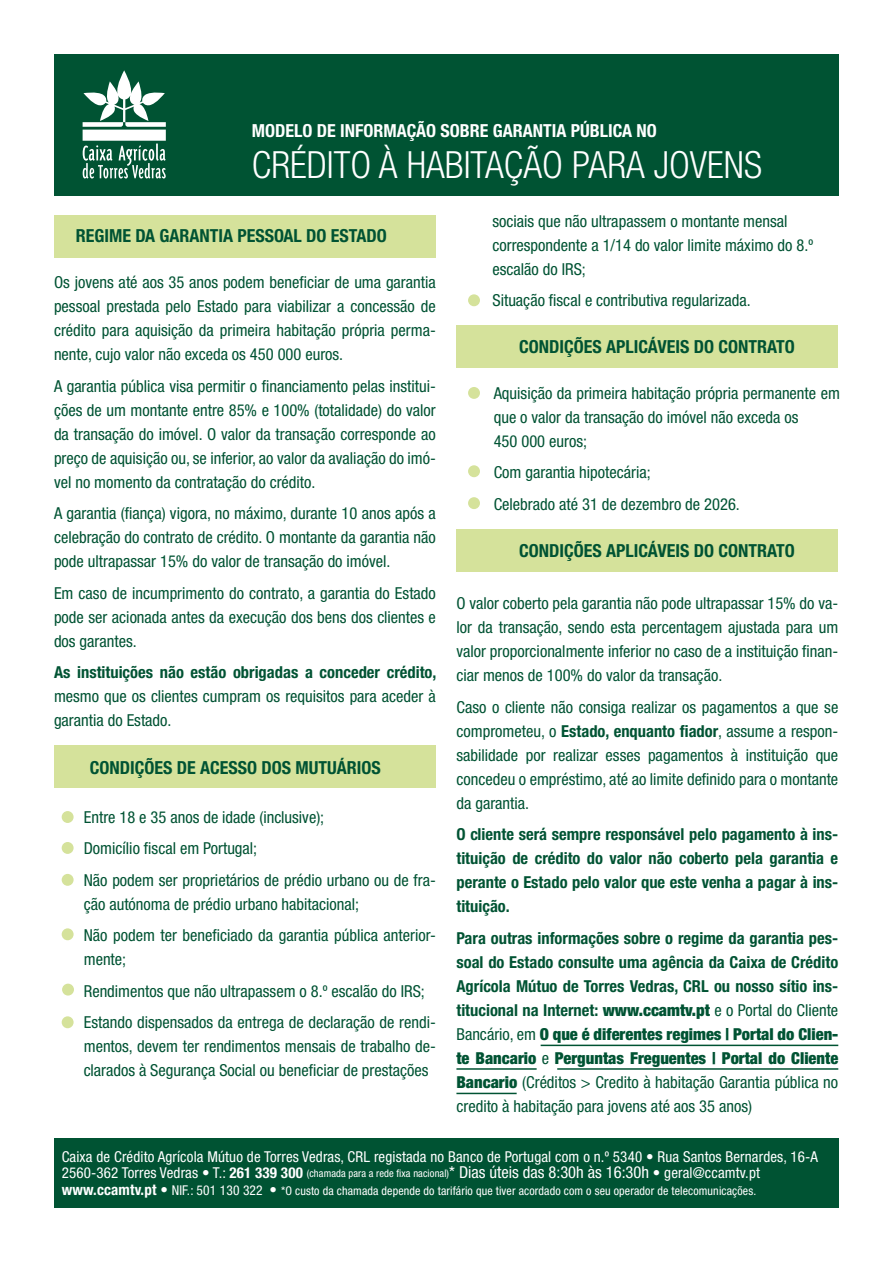
<style>
.page{position:relative;width:893px;height:1263px;background:#fff}
.page>*{position:absolute;margin:0;border:0;box-sizing:border-box;transform-origin:0 0}
.t1{font:300 condensed 37.5px "Helvetica Neue LT Std";color:#fff}
.t2{font:700 condensed 18px "Helvetica Neue LT Std";color:#005333}
.t3{font:700 condensed 18px "Helvetica Neue LT Std";color:#fff}
.t4{font:condensed 16.5px/24px "Helvetica Neue LT Std";color:#005333}
.t5{font:700 condensed 16.5px/24px "Helvetica Neue LT Std";color:#005333;text-align:justify}
.t6{font:condensed 15px/16.5px "Helvetica Neue LT Std";letter-spacing:.01em;color:#fff}
.t7{font:condensed 12px "Helvetica Neue LT Std";letter-spacing:.01em;color:#fff}
.s1{font-weight:700}
.s2{font-weight:900}
.s3{font-weight:400}
.s4{font-size:10.5px}
.s5{font-size:16.5px}
.s6{font-weight:700;font-size:15px}
.s7{font-size:13.5px}
</style>
<div class="page">
<div style="left:62px;top:811px;width:12px;height:12px;background:#d5e29b;border-radius:50%"></div>
<div style="left:62px;top:842px;width:12px;height:12px;background:#d5e29b;border-radius:50%"></div>
<div style="left:62px;top:874px;width:12px;height:12px;background:#d5e29b;border-radius:50%"></div>
<div style="left:62px;top:928px;width:12px;height:12px;background:#d5e29b;border-radius:50%"></div>
<div style="left:62px;top:984px;width:12px;height:11px;background:#d5e29b;border-radius:50%"></div>
<div style="left:62px;top:1016px;width:12px;height:12px;background:#d5e29b;border-radius:50%"></div>
<div style="left:468px;top:294px;width:12px;height:12px;background:#d5e29b;border-radius:50%"></div>
<div style="left:54px;top:54px;width:785px;height:142px;background:#005333"></div>
<div style="left:54px;top:1138px;width:785px;height:70px;background:#005333"></div>
<div style="left:54px;top:215px;width:382px;height:42px;background:#d5e29b"></div>
<div style="left:54px;top:745px;width:382px;height:43px;background:#d5e29b"></div>
<div style="left:456px;top:529px;width:382px;height:43px;background:#d5e29b"></div>
<div style="left:468px;top:387px;width:12px;height:12px;background:#d5e29b;border-radius:50%"></div>
<div style="left:468px;top:465px;width:12px;height:12px;background:#d5e29b;border-radius:50%"></div>
<div style="left:468px;top:497px;width:12px;height:12px;background:#d5e29b;border-radius:50%"></div>
<div style="left:456px;top:325px;width:382px;height:43px;background:#d5e29b"></div>
<svg style="left:83px;top:144px;width:83px;height:35px"></svg>
<div style="left:83px;top:130px;width:83px;height:11px;background:#fff"></div>
<svg style="left:83px;top:70px;width:83px;height:57px"></svg>
<hr style="left:541px;top:1044px;width:297px;height:2px;background:#005333">
<hr style="left:456px;top:1068px;width:81px;height:2px;background:#005333">
<hr style="left:456px;top:1093px;width:61px;height:1px;background:#005333">
<hr style="left:557px;top:1068px;width:281px;height:2px;background:#005333">
<p class="t3" style="left:252px;top:120px;width:406px">MODELO DE INFORMAÇÃO SOBRE GARANTIA PÚBLICA NO</p>
<h1 class="t1" style="left:252px;top:143px;width:512px">CRÉDITO À HABITAÇÃO PARA JOVENS</h1>
<p class="t2" style="left:76px;top:224px;width:313px">REGIME DA GARANTIA PESSOAL DO ESTADO</p>
<p class="t4" style="left:54px;top:270px;width:383px;text-align:justify">Os jovens até aos 35 anos podem beneficiar de uma garantia pessoal prestada pelo Estado para viabilizar a concessão de crédito para aquisição da primeira habitação própria perma&shy;nente, cujo valor não exceda os 450 000 euros.</p>
<p class="t4" style="left:54px;top:374px;width:383px;text-align:justify">A garantia pública visa permitir o financiamento pelas institui&shy;ções de um montante entre 85% e 100% (totalidade) do valor da transação do imóvel. O valor da transação corresponde ao preço de aquisição ou, se inferior, ao valor da avaliação do imó&shy;vel no momento da contratação do crédito.</p>
<p class="t4" style="left:54px;top:501px;width:383px;text-align:justify">A garantia (fiança) vigora, no máximo, durante 10 anos após a celebração do contrato de crédito. O montante da garantia não pode ultrapassar 15% do valor de transação do imóvel.</p>
<p class="t4" style="left:54px;top:581px;width:383px;text-align:justify">Em caso de incumprimento do contrato, a garantia do Estado pode ser acionada antes da execução dos bens dos clientes e dos garantes.</p>
<p class="t5" style="left:54px;top:660px;width:384px">As instituições não estão obrigadas a conceder crédito,</p>
<p class="t4" style="left:54px;top:684px;width:383px">mesmo que os clientes cumpram os requisitos para aceder à garantia do Estado.</p>
<p class="t2" style="left:90px;top:757px;width:292px">CONDIÇÕES DE ACESSO DOS MUTUÁRIOS</p>
<p class="t4" style="left:84px;top:801px;width:354px;line-height:31.5px">Entre 18 e 35 anos de idade (inclusive);<br>Domicílio fiscal em Portugal;<br>Não podem ser proprietários de prédio urbano ou de fra-</p>
<p class="t4" style="left:84px;top:888px;width:354px;line-height:31.5px">ção autónoma de prédio urbano habitacional;<br>Não podem ter beneficiado da garantia pública anterior-</p>
<p class="t4" style="left:84px;top:943px;width:354px;line-height:31.5px">mente;<br>Rendimentos que não ultrapassem o 8.º escalão do IRS;<br>Estando dispensados da entrega de declaração de rendi-</p>
<p class="t4" style="left:84px;top:1034px;width:354px">mentos, devem ter rendimentos mensais de trabalho de&shy;clarados à Segurança Social ou beneficiar de prestações</p>
<p class="t4" style="left:492px;top:209px;width:322px">sociais que não ultrapassem o montante mensal correspondente a 1/14 do valor limite máximo do 8.º escalão do IRS;</p>
<p class="t4" style="left:492px;top:288px;width:260px">Situação fiscal e contributiva regularizada.</p>
<p class="t2" style="left:519px;top:336px;width:277px">CONDIÇÕES APLICÁVEIS DO CONTRATO</p>
<p class="t4" style="left:494px;top:381px;width:348px">Aquisição da primeira habitação própria permanente em que o valor da transação do imóvel não exceda os<br>450 000 euros;</p>
<p class="t4" style="left:494px;top:457px;width:248px;line-height:31.5px">Com garantia hipotecária;<br>Celebrado até 31 de dezembro de 2026.</p>
<p class="t2" style="left:519px;top:539px;width:277px">CONDIÇÕES APLICÁVEIS DO CONTRATO</p>
<p class="t4" style="left:456px;top:591px;width:383px;text-align:justify">O valor coberto pela garantia não pode ultrapassar 15% do va&shy;lor da transação, sendo esta percentagem ajustada para um valor proporcionalmente inferior no caso de a instituição finan&shy;ciar menos de 100% do valor da transação.</p>
<p class="t4" style="left:456px;top:695px;width:383px;text-align:justify">Caso o cliente não consiga realizar os pagamentos a que se comprometeu, o <span class="s1">Estado, enquanto fiador</span>, assume a respon&shy;sabilidade por realizar esses pagamentos à instituição que concedeu o empréstimo, até ao limite definido para o montante da garantia.</p>
<p class="t5" style="left:456px;top:822px;width:383px">O cliente será sempre responsável pelo pagamento à ins&shy;tituição de crédito do valor não coberto pela garantia e perante o Estado pelo valor que este venha a pagar à ins&shy;tituição.</p>
<p class="t5" style="left:456px;top:926px;width:383px">Para outras informações sobre o regime da garantia pes&shy;soal do Estado consulte uma agência da Caixa de Crédito Agrícola Mútuo de Torres Vedras, CRL ou nosso sítio ins&shy;titucional na Internet: <span class="s2">www.ccamtv.pt</span> <span class="s3">e o Portal do Cliente Bancário, em</span> <span class="s2">O que é diferentes regimes | Portal do Clien&shy;te Bancario</span> <span class="s3">e</span> <span class="s2">Perguntas Freguentes | Portal do Cliente Bancario</span> <span class="s3">(Créditos &gt; Credito à habitação Garantia pública no credito à habitação para jovens até aos 35 anos)</span></p>
<p class="t6" style="left:62px;top:1148px;width:758px">Caixa de Crédito Agrícola Mútuo de Torres Vedras, CRL registada no Banco de Portugal com o n.º 5340 • Rua Santos Bernardes, 16-A<br>2560-362 Torres Vedras • T.: <span class="s1">261 339 300</span> <span class="s4">(chamada para a rede fixa nacional)</span><span class="s5">* Dias úteis das 8:30h às 16:30h</span> • geral@ccamtv.pt</p>
<p class="t7" style="left:62px;top:1183px;width:696px"><span class="s6">www.ccamtv.pt •</span> <span class="s7">NIF.: 501 130 322</span> <span class="s6">•</span> *O custo da chamada depende do tarifário que tiver acordado com o seu operador de telecomunicações.</p>
</div>
